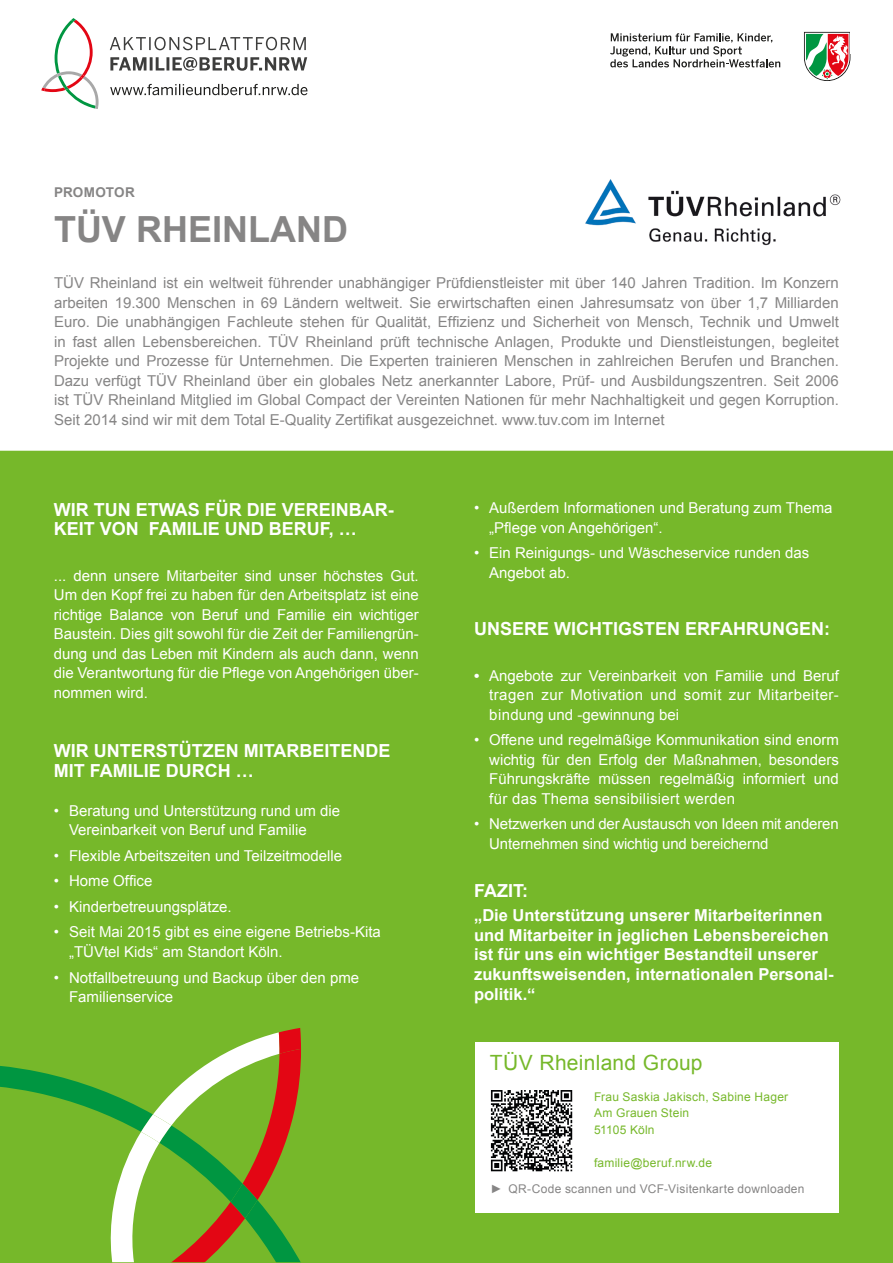
<style>
.page{position:relative;width:893px;height:1263px;background:#fff}
.page>*{position:absolute;margin:0;border:0;box-sizing:border-box;transform-origin:0 0}
.Headline{font:700 36px "Arial";color:#868585}
.Musterfirma{font:21px "Arial";letter-spacing:.015em;color:#76b82a}
.Inhalt_Headline{font:700 18px/19.5px "Arial";color:#fff}
.Fazit_Inhalt{font:700 16.5px/19.8px "Arial";color:#fff}
.Inhalt_Fließtext{font:15px/19.5px "Arial";color:#fff}
.Subline{font:15px/19.5px "Arial";color:#868585;text-align:justify}
.Promotor{font:700 13.5px "Arial";letter-spacing:.005em;color:#868585}
.Musteradresse{font:12px "Arial";letter-spacing:.02em;color:#76b82a}
.QR-Code{font:12px "Arial";letter-spacing:.02em;color:#868585}
.s1{font-weight:700}
</style>
<div class="page">
<div style="left:0;top:451px;width:893px;height:812px;background:#76b82a"></div>
<svg style="left:610px;top:33px;width:170px;height:34px"></svg>
<svg style="left:804px;top:32px;width:46px;height:49px"></svg>
<div style="left:475px;top:1042px;width:364px;height:171px;background:#fff"></div>
<svg style="left:110px;top:84px;width:197px;height:11px"></svg>
<svg style="left:41px;top:18px;width:58px;height:91px"></svg>
<svg style="left:110px;top:37px;width:196px;height:13px"></svg>
<svg style="left:110px;top:57px;width:197px;height:14px"></svg>
<img style="left:585px;top:179px;width:256px;height:67px">
<svg style="left:491px;top:1090px;width:81px;height:81px"></svg>
<p class="Promotor" style="left:54px;top:184px;width:82px">PROMOTOR</p>
<p class="Headline" style="left:54px;top:205px;width:295px">TÜV RHEINLAND</p>
<p class="Subline" style="left:54px;top:273px;width:786px">TÜV Rheinland ist ein weltweit führender unabhängiger Prüfdienstleister mit über 140 Jahren Tradition. Im Konzern arbeiten 19.300 Menschen in 69 Ländern weltweit. Sie erwirtschaften einen Jahresumsatz von über 1,7 Milliarden Euro. Die unabhängigen Fachleute stehen für Qualität, Effizienz und Sicherheit von Mensch, Technik und Umwelt in fast allen Lebensbereichen. TÜV Rheinland prüft technische Anlagen, Produkte und Dienstleistungen, begleitet Projekte und Prozesse für Unternehmen. Die Experten trainieren Menschen in zahlreichen Berufen und Branchen.<br>Dazu verfügt TÜV Rheinland über ein globales Netz anerkannter Labore, Prüf- und Ausbildungszentren. Seit 2006 ist TÜV Rheinland Mitglied im Global Compact der Vereinten Nationen für mehr Nachhaltigkeit und gegen Korruption.<br>Seit 2014 sind wir mit dem Total E-Quality Zertifikat ausgezeichnet. www.tuv.com im Internet</p>
<p class="Inhalt_Headline" style="left:54px;top:500px;width:341px">WIR TUN ETWAS FÜR DIE VEREINBAR-<br>KEIT VON FAMILIE UND BERUF, …</p>
<p class="Inhalt_Fließtext" style="left:54px;top:566px;width:366px;text-align:justify">... denn unsere Mitarbeiter sind unser höchstes Gut.<br>Um den Kopf frei zu haben für den Arbeitsplatz ist eine richtige Balance von Beruf und Familie ein wichtiger Baustein. Dies gilt sowohl für die Zeit der Familiengrün&shy;dung und das Leben mit Kindern als auch dann, wenn die Verantwortung für die Pflege von Angehörigen über&shy;nommen wird.</p>
<p class="Inhalt_Headline" style="left:54px;top:742px;width:338px">WIR UNTERSTÜTZEN MITARBEITENDE<br>MIT FAMILIE DURCH …</p>
<p class="Inhalt_Fließtext" style="left:69px;top:801px;width:272px;text-indent:-15px">• Beratung und Unterstützung rund um die<br>Vereinbarkeit von Beruf und Familie</p>
<p class="Inhalt_Fließtext" style="left:54px;top:846px;width:290px">• Flexible Arbeitszeiten und Teilzeitmodelle</p>
<p class="Inhalt_Fließtext" style="left:54px;top:871px;width:100px">• Home Office</p>
<p class="Inhalt_Fließtext" style="left:54px;top:897px;width:179px">• Kinderbetreuungsplätze.</p>
<p class="Inhalt_Fließtext" style="left:69px;top:922px;width:313px;text-indent:-15px">• Seit Mai 2015 gibt es eine eigene Betriebs-Kita „TÜVtel Kids“ am Standort Köln.</p>
<p class="Inhalt_Fließtext" style="left:69px;top:968px;width:292px;text-indent:-15px">• Notfallbetreuung und Backup über den pme<br>Familienservice</p>
<p class="Inhalt_Fließtext" style="left:489px;top:498px;width:345px;text-indent:-15px">• Außerdem Informationen und Beratung zum Thema „Pflege von Angehörigen“.</p>
<p class="Inhalt_Fließtext" style="left:489px;top:544px;width:322px;text-indent:-15px">• Ein Reinigungs- und Wäscheservice runden das<br>Angebot ab.</p>
<p class="Inhalt_Headline" style="left:474px;top:620px;width:357px">UNSERE WICHTIGSTEN ERFAHRUNGEN:</p>
<p class="Inhalt_Fließtext" style="left:489px;top:666px;width:351px;text-align:justify;text-indent:-15px"><span class="s1">•</span> Angebote zur Vereinbarkeit von Familie und Beruf tragen zur Motivation und somit zur Mitarbeiter&shy;bindung und -gewinnung bei</p>
<p class="Inhalt_Fließtext" style="left:489px;top:730px;width:351px;text-align:justify;text-indent:-15px">• Offene und regelmäßige Kommunikation sind enorm wichtig für den Erfolg der Maßnahmen, besonders Führungskräfte müssen regelmäßig informiert und für das Thema sensibilisiert werden</p>
<p class="Inhalt_Fließtext" style="left:489px;top:814px;width:351px;text-indent:-15px">• Netzwerken und der Austausch von Ideen mit anderen<br>Unternehmen sind wichtig und bereichernd</p>
<p class="Inhalt_Headline" style="left:474px;top:881px;width:55px">FAZIT:</p>
<p class="Fazit_Inhalt" style="left:474px;top:906px;width:361px">„Die Unterstützung unserer Mitarbeiterinnen und Mitarbeiter in jeglichen Lebensbereichen ist für uns ein wichtiger Bestandteil unserer zukunftsweisenden, internationalen Personal&shy;politik.“</p>
<p class="Musterfirma" style="left:490px;top:1049px;width:214px">TÜV Rheinland Group</p>
<p class="Musteradresse" style="left:594px;top:1089px;width:196px">Frau Saskia Jakisch, Sabine Hager</p>
<p class="Musteradresse" style="left:594px;top:1105px;width:97px">Am Grauen Stein</p>
<p class="Musteradresse" style="left:594px;top:1122px;width:62px">51105 Köln</p>
<p class="Musteradresse" style="left:594px;top:1155px;width:120px">familie@beruf.nrw.de</p>
<p class="QR-Code" style="left:490px;top:1180px;width:316px"><span class="s1">►</span> QR-Code scannen und VCF-Visitenkarte downloaden</p>
</div>
